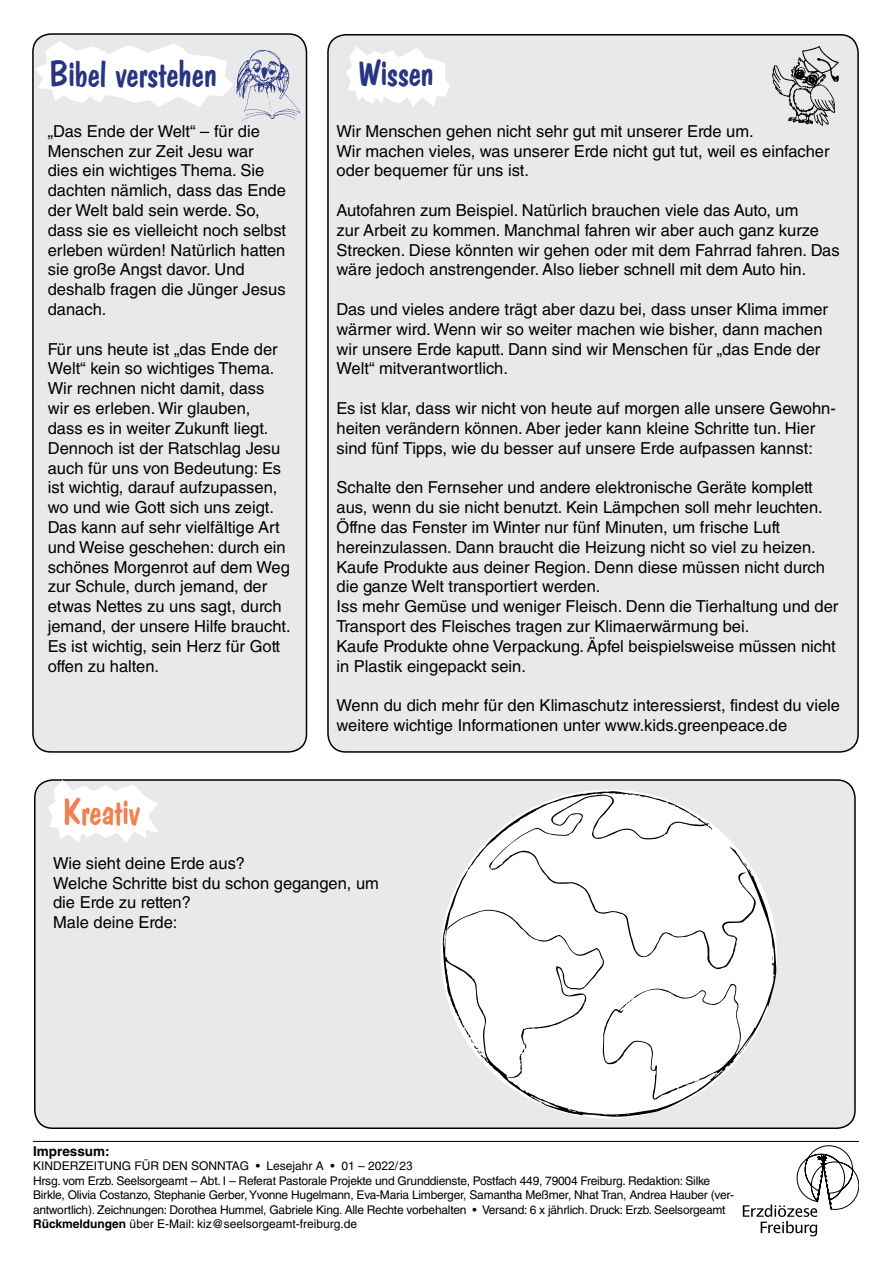
<style>
.page{position:relative;width:893px;height:1263px;background:#fff}
.page>*{position:absolute;margin:0;border:0;box-sizing:border-box;transform-origin:0 0}
.t1{font:36px "Pedro";color:#283583}
.t2{font:36px "Pedro";color:#f08050}
.t3{font:16.5px/19.8px "Helvetica LT Std";color:#000}
.t4{font:700 13.5px "Helvetica";color:#000}
.t5{font:12px/14.4px "Helvetica";letter-spacing:-.02em;color:#000}
.s1{font-family:"Arial"}
.s2{font-weight:700}
</style>
<div class="page">
<hr style="left:33px;top:1141px;width:826px;height:1px;background:#000">
<svg style="left:743px;top:1145px;width:116px;height:91px"></svg>
<div style="left:328px;top:35px;width:530px;height:717px;background:#e9e9e9;border-radius:18px"></div>
<div style="left:33px;top:34px;width:273px;height:718px;background:#e9e9e9;border-radius:18px"></div>
<div style="left:32px;top:33px;width:275px;height:720px;border:2px solid #000;border-radius:18px"></div>
<img style="left:236px;top:49px;width:64px;height:73px">
<div style="left:35px;top:780px;width:820px;height:348px;background:#e9e9e9;border-radius:18px"></div>
<div style="left:34px;top:779px;width:822px;height:350px;border:2px solid #000;border-radius:18px"></div>
<svg style="left:35px;top:41px;width:198px;height:66px"></svg>
<svg style="left:346px;top:46px;width:104px;height:60px"></svg>
<svg style="left:48px;top:780px;width:111px;height:63px"></svg>
<img style="left:772px;top:46px;width:67px;height:80px">
<svg style="left:443px;top:791px;width:333px;height:326px"></svg>
<h1 class="t1" style="left:50px;top:53px;width:169px">Bibel verstehen</h1>
<h1 class="t1" style="left:358px;top:52px;width:77px">Wissen</h1>
<p class="t3" style="left:48px;top:121px;width:240px">„Das Ende der Welt“ – für die<br>Menschen zur Zeit Jesu war dies ein wichtiges Thema. Sie dachten nämlich, dass das Ende der Welt bald sein werde. So, dass sie es vielleicht noch selbst erleben würden! Natürlich hatten sie große Angst davor. Und deshalb fragen die Jünger Jesus danach.</p>
<p class="t3" style="left:48px;top:339px;width:244px">Für uns heute ist „das Ende der<br>Welt“ kein so wichtiges Thema.<br>Wir rechnen nicht damit, dass<br>wir es erleben. Wir glauben,<br>dass es in weiter Zukunft liegt.<br>Dennoch ist der Ratschlag Jesu auch für uns von Bedeutung: Es ist wichtig, darauf aufzupassen, wo und wie Gott sich uns zeigt.<br>Das kann auf sehr vielfältige Art und Weise geschehen: durch ein schönes Morgenrot auf dem Weg zur Schule, durch jemand, der etwas Nettes zu uns sagt, durch jemand, der unsere Hilfe braucht.<br>Es ist wichtig, sein Herz für Gott offen zu halten.</p>
<h1 class="t2" style="left:63px;top:791px;width:79px">Kreativ</h1>
<p class="t3" style="left:337px;top:121px;width:495px">Wir Menschen gehen nicht sehr gut mit unserer Erde um.<br>Wir machen vieles, was unserer Erde nicht gut tut, weil es einfacher oder bequemer für uns ist.</p>
<p class="t3" style="left:337px;top:200px;width:505px">Autofahren zum Beispiel. Natürlich brauchen viele das Auto, um<br>zur Arbeit zu kommen. Manchmal fahren wir aber auch ganz kurze Strecken. Diese könnten wir gehen oder mit dem Fahrrad fahren. Das wäre jedoch anstrengender. Also lieber schnell mit dem Auto hin.</p>
<p class="t3" style="left:337px;top:299px;width:493px">Das und vieles andere trägt aber dazu bei, dass unser Klima immer wärmer wird. Wenn wir so weiter machen wie bisher, dann machen wir unsere Erde kaputt. Dann sind wir Menschen für „das Ende der Welt“ mitverantwortlich.</p>
<p class="t3" style="left:337px;top:398px;width:501px">Es ist klar, dass wir nicht von heute auf morgen alle unsere Gewohn&shy;heiten verändern können. Aber jeder kann kleine Schritte tun. Hier sind fünf Tipps, wie du besser auf unsere Erde aufpassen kannst:</p>
<p class="t3" style="left:337px;top:478px;width:503px">Schalte den Fernseher und andere elektronische Geräte komplett aus, wenn du sie nicht benutzt. Kein Lämpchen soll mehr leuchten.<br>Öffne das Fenster im Winter nur fünf Minuten, um frische Luft hereinzulassen. Dann braucht die Heizung nicht so viel zu heizen.<br>Kaufe Produkte aus deiner Region. Denn diese müssen nicht durch die ganze Welt transportiert werden.<br>Iss mehr Gemüse und weniger Fleisch. Denn die Tierhaltung und der Transport des Fleisches tragen zur Klimaerwärmung bei.<br>Kaufe Produkte ohne Verpackung. Äpfel beispielsweise müssen nicht in Plastik eingepackt sein.</p>
<p class="t3" style="left:337px;top:695px;width:505px">Wenn du dich mehr für den Klimaschutz interessierst, findest du viele weitere wichtige Informationen unter www.kids.greenpeace.de</p>
<p class="t3" style="left:53px;top:853px;width:327px">Wie sieht deine Erde aus?<br>Welche Schritte bist du schon gegangen, um die Erde zu retten?<br>Male deine Erde:</p>
<p class="t4" style="left:33px;top:1143px;width:78px">Impressum:</p>
<p class="t5" style="left:33px;top:1159px;width:703px">KINDERZEITUNG FÜR DEN SONNTAG • Lesejahr A • 01 – 20<span class="s1">22</span>/2<span class="s1">3<br></span>Hrsg. vom Erzb. Seelsorgeamt – Abt. I – Referat Pastorale Projekte und Grunddienste, Postfach 449, 79004 Freiburg. Redaktion: Silke Birkle, Olivia Costanzo, Stephanie Gerber, Yvonne Hugelmann, Eva-Maria Limberger, Samantha Meßmer, Nhat Tran, Andrea Hauber (ver&shy;antwortlich). Zeichnungen: Dorothea Hummel, Gabriele King. Alle Rechte vorbehalten • Versand: 6 x jährlich. Druck: Erzb. Seelsorgeamt <span class="s2">Rückmeldungen</span> über E-Mail: kiz@seelsorgeamt-freiburg.de</p>
</div>
